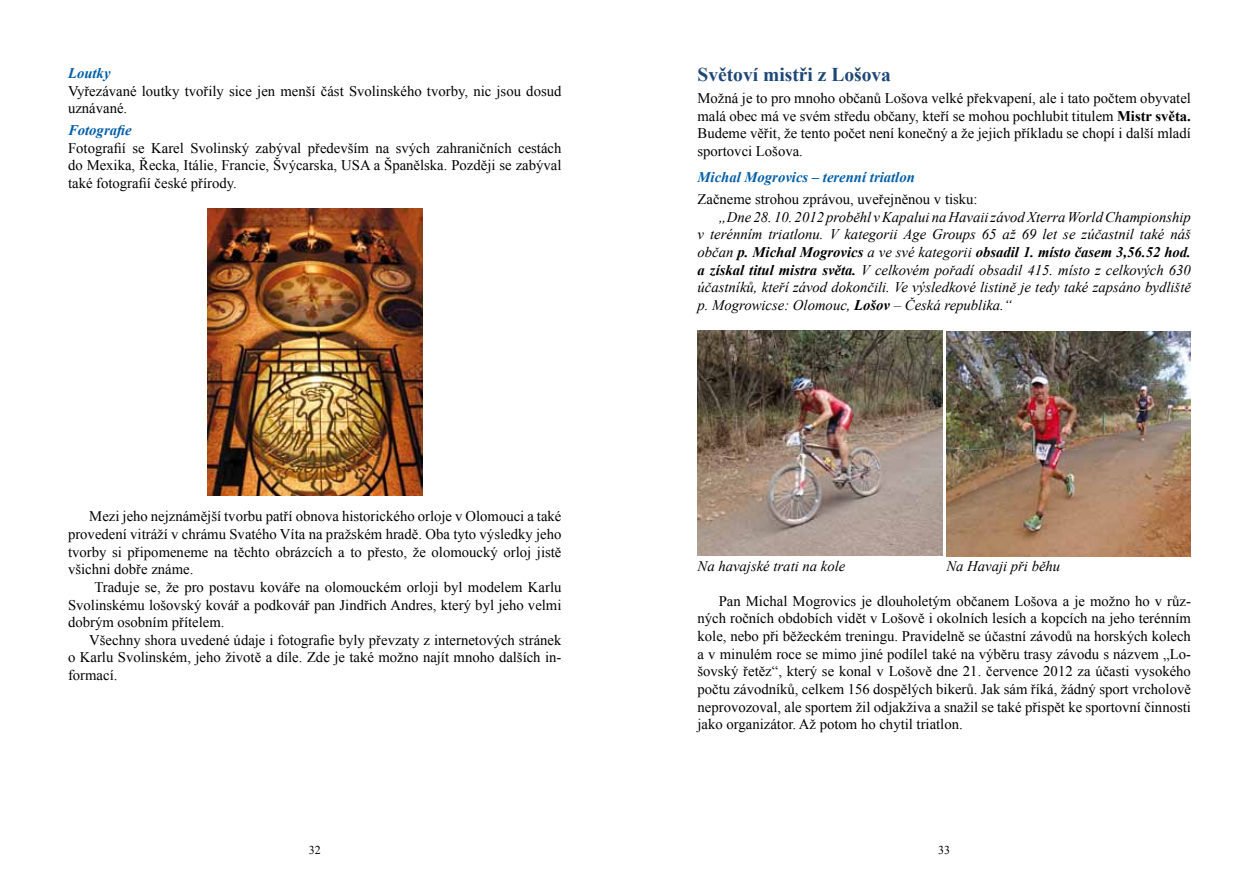
<style>
.page{position:relative;width:1259px;height:893px;background:#fff}
.page>*{position:absolute;margin:0;border:0;box-sizing:border-box;transform-origin:0 0}
.t1{font:700 19.5px "Times New Roman";color:#1d4776}
.t2{font:14.7px/17.7px "Times New Roman";color:#000;text-align:justify}
.t3{font:italic 14.7px/17.7px "Times New Roman";color:#000;text-align:justify}
.t4{font:italic 700 14.7px "Times New Roman";color:#005ea8}
.t5{font:12px "Times New Roman";color:#000}
.s1{font-weight:700}
</style>
<div class="page">
<img style="left:697px;top:331px;width:245px;height:225px">
<img style="left:946px;top:331px;width:245px;height:225px">
<img style="left:207px;top:209px;width:215px;height:286px">
<p class="t4" style="left:68px;top:63px;width:44px">Loutky</p>
<p class="t2" style="left:68px;top:82px;width:495px">Vyřezávané loutky tvořily sice jen menší část Svolinského tvorby, nic jsou dosud uznávané.</p>
<p class="t4" style="left:68px;top:120px;width:65px">Fotografie</p>
<p class="t2" style="left:68px;top:139px;width:495px">Fotografií se Karel Svolinský zabýval především na svých zahraničních cestách do Mexika, Řecka, Itálie, Francie, Švýcarska, USA a Španělska. Později se zabýval také fotografií české přírody.</p>
<p class="t2" style="left:68px;top:507px;width:495px;text-indent:21px">Mezi jeho nejznámější tvorbu patří obnova historického orloje v Olomouci a také provedení vitráží v chrámu Svatého Víta na pražském hradě. Oba tyto výsledky jeho tvorby si připomeneme na těchto obrázcích a to přesto, že olomoucký orloj jistě všichni dobře známe.</p>
<p class="t2" style="left:68px;top:578px;width:495px;text-indent:26px">Traduje se, že pro postavu kováře na olomouckém orloji byl modelem Karlu Svolinskému lošovský kovář a podkovář pan Jindřich Andres, který byl jeho velmi dobrým osobním přítelem.</p>
<p class="t2" style="left:68px;top:631px;width:495px;text-indent:21px">Všechny shora uvedené údaje i fotografie byly převzaty z internetových stránek o Karlu Svolinském, jeho životě a díle. Zde je také možno najít mnoho dalších in&shy;formací.</p>
<h1 class="t1" style="left:697px;top:61px;width:195px">Světoví mistři z Lošova</h1>
<p class="t2" style="left:697px;top:89px;width:495px">Možná je to pro mnoho občanů Lošova velké překvapení, ale i tato počtem obyvatel malá obec má ve svém středu občany, kteří se mohou pochlubit titulem <span class="s1">Mistr světa.<br></span>Budeme věřit, že tento počet není konečný a že jejich příkladu se chopí i další mladí sportovci Lošova.</p>
<p class="t4" style="left:697px;top:167px;width:219px">Michal Mogrovics – terenní triatlon</p>
<p class="t2" style="left:697px;top:190px;width:282px">Začneme strohou zprávou, uveřejněnou v tisku:</p>
<p class="t3" style="left:697px;top:208px;width:495px;text-indent:21px">„Dne 28. 10. 2012 proběhl vKapalui naHavaii závod Xterra World Championship v terénním triatlonu. V kategorii Age Groups 65 až 69 let se zúčastnil také náš občan <span class="s1">p. Michal Mogrovics</span> a ve své kategorii <span class="s1">obsadil 1. místo časem 3,56.52 hod. a získal titul mistra světa.</span> V celkovém pořadí obsadil 415. místo z celkových 630 účastníků, kteří závod dokončili. Ve výsledkové listině je tedy také zapsáno bydliště p. Mogrowicse: Olomouc, <span class="s1">Lošov</span> – Česká republika.“</p>
<p class="t3" style="left:697px;top:556px;width:149px">Na havajské trati na kole</p>
<p class="t3" style="left:946px;top:556px;width:115px">Na Havaji při běhu</p>
<p class="t2" style="left:697px;top:592px;width:495px;text-indent:21px">Pan Michal Mogrovics je dlouholetým občanem Lošova a je možno ho v růz&shy;ných ročních obdobích vidět v Lošově i okolních lesích a kopcích na jeho terénním kole, nebo při běžeckém treningu. Pravidelně se účastní závodů na horských kolech a v minulém roce se mimo jiné podílel také na výběru trasy závodu s názvem „Lo&shy;šovský řetěz“, který se konal v Lošově dne 21. července 2012 za účasti vysokého počtu závodníků, celkem 156 dospělých bikerů. Jak sám říká, žádný sport vrcholově neprovozoval, ale sportem žil odjakživa a snažil se také přispět ke sportovní činnosti jako organizátor. Až potom ho chytil triatlon.</p>
<p class="t5" style="left:309px;top:842px;width:13px">32</p>
<p class="t5" style="left:938px;top:842px;width:13px">33</p>
</div>
